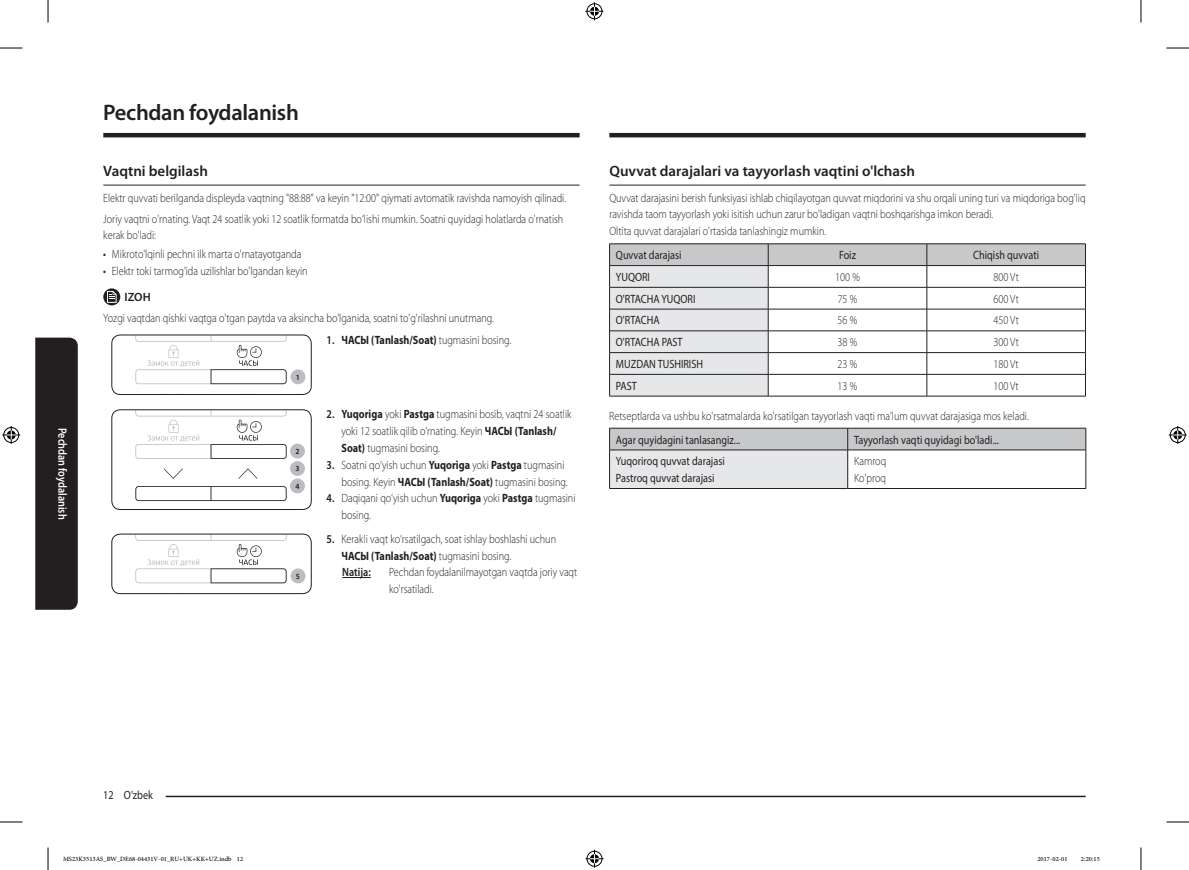
<style>
.page{position:relative;width:1189px;height:870px;background:#fff}
.page>*{position:absolute;margin:0;border:0;box-sizing:border-box;transform-origin:0 0}
.t1{font:600 22.5px "Myriad Pro";letter-spacing:-.015em;color:#231f20}
.t2{font:600 15px "Myriad Pro";color:#231f20}
.t3{font:300 12px/16.8px "Myriad Pro";color:#231f20;scale:.85 1}
.t4{font:12px/16.8px "Myriad Pro";color:#231f20;scale:.85 1}
.t5{font:700 12px "Myriad Pro";color:#231f20;scale:.85 1}
.t6{font:600 12px "Myriad Pro";color:#fff;scale:.85 1}
.t7{font:9px "Adobe Arabic";color:#000}
.t8{font:600 7.8px "Myriad Pro";color:#231f20}
.s1{font-weight:400}
.s2{font-weight:600}
.s3{font-weight:300}
.s4{font-weight:700}
</style>
<div class="page">
<hr style="left:150px;top:796px;width:935px;height:1px;background:#231f20">
<div style="left:103px;top:786px;width:63px;height:15px;background:#fff"></div>
<div style="left:35px;top:338px;width:43px;height:272px;background:#231f20"></div>
<hr style="left:103px;top:133px;width:477px;height:4px;background:#231f20">
<hr style="left:609px;top:133px;width:476px;height:4px;background:#231f20">
<hr style="left:103px;top:185px;width:477px;height:1px;background:#231f20">
<div style="left:103px;top:288px;width:17px;height:17px;background:#231f20;border-radius:50%"></div>
<svg style="left:107px;top:291px;width:10px;height:12px"></svg>
<svg style="left:135px;top:337px;width:152px;height:47px"></svg>
<div style="left:111px;top:335px;width:201px;height:60px;border:1px solid #231f20;border-radius:9px"></div>
<div style="left:291px;top:369px;width:14px;height:15px;background:#bcbdc0;border-radius:50%"></div>
<svg style="left:238px;top:468px;width:19px;height:11px"></svg>
<svg style="left:164px;top:468px;width:19px;height:11px"></svg>
<svg style="left:135px;top:411px;width:152px;height:48px"></svg>
<svg style="left:135px;top:486px;width:152px;height:15px"></svg>
<div style="left:111px;top:409px;width:201px;height:101px;border:1px solid #231f20;border-radius:9px"></div>
<div style="left:290px;top:461px;width:15px;height:15px;background:#bcbdc0;border-radius:50%"></div>
<div style="left:290px;top:444px;width:15px;height:14px;background:#bcbdc0;border-radius:50%"></div>
<div style="left:290px;top:478px;width:15px;height:15px;background:#bcbdc0;border-radius:50%"></div>
<svg style="left:135px;top:536px;width:152px;height:47px"></svg>
<div style="left:111px;top:534px;width:201px;height:60px;border:1px solid #231f20;border-radius:9px"></div>
<div style="left:291px;top:568px;width:14px;height:15px;background:#bcbdc0;border-radius:50%"></div>
<svg style="left:342px;top:577px;width:29px;height:1px"></svg>
<hr style="left:609px;top:185px;width:476px;height:1px;background:#231f20">
<svg style="left:609px;top:244px;width:477px;height:152px"></svg>
<hr style="left:609px;top:396px;width:159px;height:1px;background:#231f20">
<hr style="left:768px;top:396px;width:159px;height:1px;background:#231f20">
<hr style="left:927px;top:396px;width:158px;height:1px;background:#231f20">
<div style="left:609px;top:450px;width:239px;height:38px;background:#e6e7e9"></div>
<svg style="left:609px;top:428px;width:477px;height:22px;background:#bdbdbf"></svg>
<hr style="left:609px;top:450px;width:239px;height:1px;background:#231f20">
<hr style="left:609px;top:450px;width:1px;height:38px;background:#231f20">
<hr style="left:848px;top:450px;width:238px;height:1px;background:#231f20">
<hr style="left:847px;top:450px;width:1px;height:38px;background:#231f20">
<hr style="left:1085px;top:450px;width:1px;height:38px;background:#231f20">
<hr style="left:609px;top:488px;width:239px;height:1px;background:#231f20">
<hr style="left:848px;top:488px;width:238px;height:1px;background:#231f20">
<svg style="left:0;top:48px;width:22px;height:1px"></svg>
<svg style="left:1166px;top:48px;width:23px;height:1px"></svg>
<svg style="left:0;top:822px;width:22px;height:1px"></svg>
<svg style="left:1166px;top:822px;width:23px;height:1px"></svg>
<svg style="left:48px;top:0;width:1px;height:22px"></svg>
<svg style="left:48px;top:847px;width:1px;height:23px"></svg>
<svg style="left:1141px;top:0;width:1px;height:22px"></svg>
<svg style="left:1141px;top:847px;width:1px;height:23px"></svg>
<svg style="left:585px;top:2px;width:18px;height:18px"></svg>
<svg style="left:585px;top:850px;width:18px;height:18px"></svg>
<svg style="left:2px;top:426px;width:18px;height:18px"></svg>
<svg style="left:1169px;top:426px;width:18px;height:18px"></svg>
<p class="t6" style="left:69px;top:428px;width:109px;rotate:90deg">Pechdan foydalanish</p>
<h1 class="t1" style="left:103px;top:100px;width:197px">Pechdan foydalanish</h1>
<p class="t2" style="left:103px;top:163px;width:106px">Vaqtni belgilash</p>
<p class="t3" style="left:103px;top:187px;width:546px;line-height:21px">Elektr quvvati berilganda displeyda vaqtning "88:88" va keyin "12:00" qiymati avtomatik ravishda namoyish qilinadi.<br>Joriy vaqtni o'rnating. Vaqt 24 soatlik yoki 12 soatlik formatda bo‘lishi mumkin. Soatni quyidagi holatlarda o'rnatish</p>
<p class="t3" style="left:103px;top:227px;width:63px">kerak bo'ladi:</p>
<p class="t3" style="left:103px;top:246px;width:235px"><span class="s1">•</span> Mikroto'lqinli pechni ilk marta o'rnatayotganda</p>
<p class="t3" style="left:125px;top:258px;width:217px;line-height:26.1px;text-indent:-21px"><span class="s1">•</span> Elektr toki tarmog'ida uzilishlar bo'lgandan keyin<br><span class="s2">IZOH</span></p>
<p class="t3" style="left:103px;top:310px;width:461px">Yozgi vaqtdan qishki vaqtga o'tgan paytda va aksincha bo'lganida, soatni to'g'rilashni unutmang.</p>
<p class="t8" style="left:296px;top:373px;width:6px">1</p>
<p class="t8" style="left:295px;top:447px;width:6px">2</p>
<p class="t8" style="left:295px;top:482px;width:6px">4</p>
<p class="t8" style="left:295px;top:464px;width:6px">3</p>
<p class="t8" style="left:296px;top:572px;width:6px">5</p>
<p class="t5" style="left:327px;top:332px;width:219px"><span class="s2">1.</span> ЧАСЫ (Tanlash/Soat) <span class="s3">tugmasini bosing.</span></p>
<p class="t3" style="left:341px;top:406px;width:272px;text-indent:-15px"><span class="s2">2.</span> <span class="s4">Yuqoriga</span> yoki <span class="s4">Pastga</span> tugmasini bosib, vaqtni 24 soatlik yoki 12 soatlik qilib o‘rnating. Keyin <span class="s4">ЧАСЫ (Tanlash/<br>Soat)</span> tugmasini bosing.</p>
<p class="t3" style="left:327px;top:457px;width:285px;text-align:right"><span class="s2">3.</span> Soatni qo‘yish uchun <span class="s4">Yuqoriga</span> yoki <span class="s4">Pastga</span> tugmasini bosing. Keyin <span class="s4">ЧАСЫ (Tanlash/Soat)</span> tugmasini bosing.</p>
<p class="t3" style="left:341px;top:490px;width:277px;text-indent:-15px"><span class="s2">4.</span> Daqiqani qo‘yish uchun <span class="s4">Yuqoriga</span> yoki <span class="s4">Pastga</span> tugmasini bosing.</p>
<p class="t3" style="left:341px;top:530px;width:254px;text-indent:-15px"><span class="s2">5.</span> Kerakli vaqt ko‘rsatilgach, soat ishlay boshlashi uchun<br><span class="s4">ЧАСЫ (Tanlash/Soat)</span> tugmasini bosing.<br><span class="s2">Natija:</span></p>
<p class="t3" style="left:389px;top:564px;width:223px">Pechdan foydalanilmayotgan vaqtda joriy vaqt ko'rsatiladi.</p>
<p class="t2" style="left:609px;top:163px;width:307px">Quvvat darajalari va tayyorlash vaqtini o'lchash</p>
<p class="t3" style="left:609px;top:189px;width:562px">Quvvat darajasini berish funksiyasi ishlab chiqilayotgan quvvat miqdorini va shu orqali uning turi va miqdoriga bog'liq ravishda taom tayyorlash yoki isitish uchun zarur bo'ladigan vaqtni boshqarishga imkon beradi.<br>Oltita quvvat darajalari o'rtasida tanlashingiz mumkin.</p>
<p class="t4" style="left:616px;top:247px;width:79px">Quvvat darajasi</p>
<p class="t4" style="left:839px;top:247px;width:22px">Foiz</p>
<p class="t4" style="left:973px;top:247px;width:79px">Chiqish quvvati</p>
<p class="t4" style="left:616px;top:268px;width:42px">YUQORI</p>
<p class="t3" style="left:835px;top:269px;width:31px">100 %</p>
<p class="t3" style="left:993px;top:269px;width:31px">800 Vt</p>
<p class="t4" style="left:616px;top:290px;width:95px">O'RTACHA YUQORI</p>
<p class="t3" style="left:838px;top:290px;width:25px">75 %</p>
<p class="t3" style="left:993px;top:290px;width:31px">600 Vt</p>
<p class="t4" style="left:616px;top:312px;width:53px">O'RTACHA</p>
<p class="t3" style="left:838px;top:312px;width:25px">56 %</p>
<p class="t3" style="left:993px;top:312px;width:31px">450 Vt</p>
<p class="t4" style="left:616px;top:334px;width:80px">O'RTACHA PAST</p>
<p class="t3" style="left:837px;top:334px;width:25px">38 %</p>
<p class="t3" style="left:993px;top:334px;width:31px">300 Vt</p>
<p class="t4" style="left:616px;top:355px;width:104px">MUZDAN TUSHIRISH</p>
<p class="t3" style="left:837px;top:356px;width:25px">23 %</p>
<p class="t3" style="left:993px;top:356px;width:31px">180 Vt</p>
<p class="t4" style="left:616px;top:377px;width:26px">PAST</p>
<p class="t3" style="left:837px;top:378px;width:25px">13 %</p>
<p class="t3" style="left:993px;top:378px;width:31px">100 Vt</p>
<p class="t3" style="left:609px;top:407px;width:495px">Retseptlarda va ushbu ko'rsatmalarda ko'rsatilgan tayyorlash vaqti ma'lum quvvat darajasiga mos keladi.</p>
<p class="t4" style="left:616px;top:431px;width:148px">Agar quyidagini tanlasangiz...</p>
<p class="t4" style="left:854px;top:431px;width:172px">Tayyorlash vaqti quyidagi bo'ladi...</p>
<p class="t4" style="left:616px;top:453px;width:130px">Yuqoriroq quvvat darajasi<br>Pastroq quvvat darajasi</p>
<p class="t3" style="left:854px;top:453px;width:39px">Kamroq<br>Ko'proq</p>
<p class="t4" style="left:103px;top:786px;width:60px">12 O'zbek</p>
<p class="t7" style="left:63px;top:853px;width:182px">MS23K3513AS_BW_DE68-04431V-01_RU+UK+KK+UZ.indb 12</p>
<p class="t7" style="left:1037px;top:853px;width:32px">2017-02-01</p>
<p class="t7" style="left:1081px;top:853px;width:20px">2:20:15</p>
</div>
